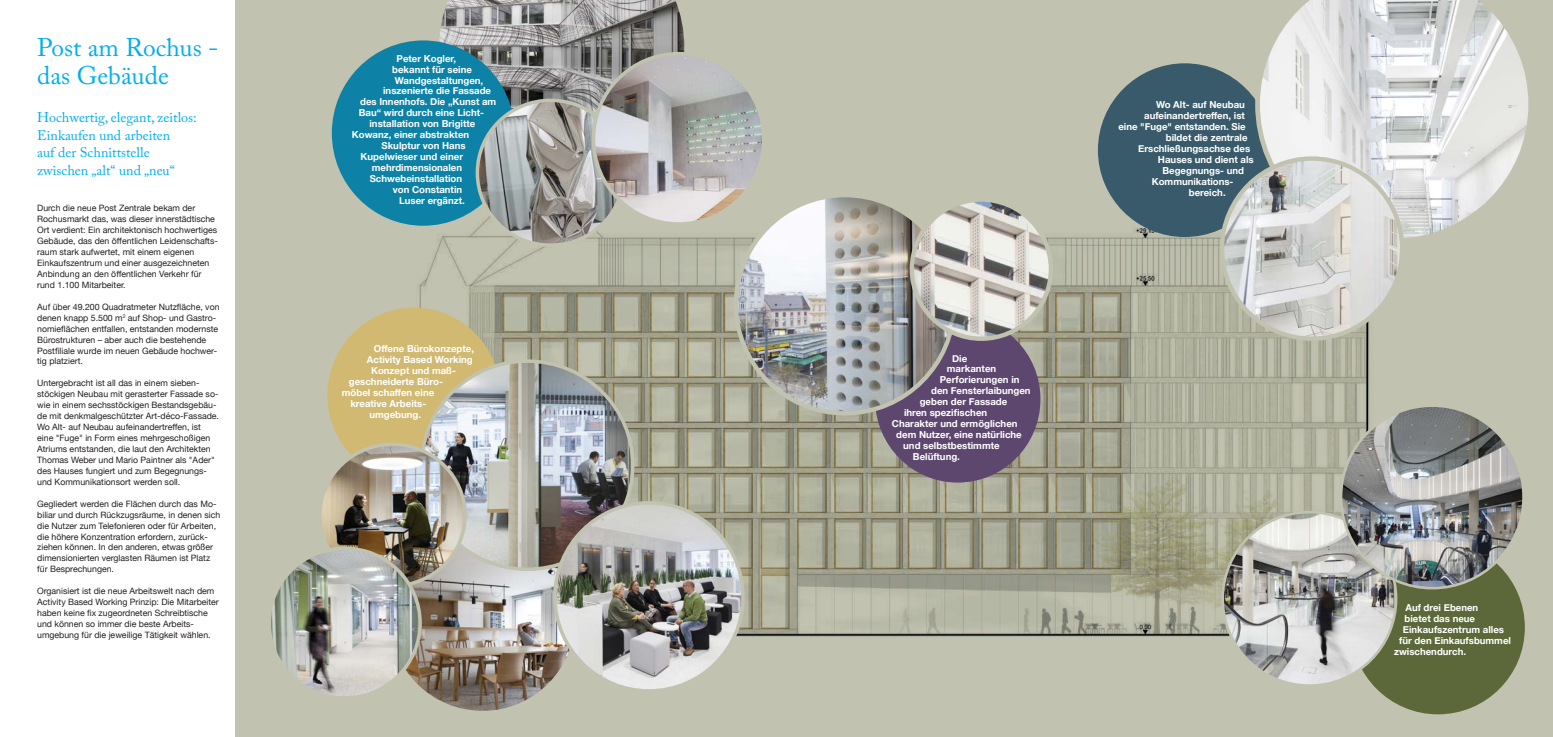
<style>
.page{position:relative;width:1553px;height:737px;background:#fff}
.page>*{position:absolute;margin:0;border:0;box-sizing:border-box;transform-origin:0 0}
.t1{font:25.38px/28px "Adobe Caslon Pro";color:#00aeef}
.t2{font:14px/17.5px "Adobe Caslon Pro";color:#00aeef}
.t3{font:700 9.62px "Helvetica Neue";color:#fff}
.t4{font:8.75px/10.9px "Helvetica Neue";color:#231f20}
</style>
<div class="page">
<div style="left:236px;top:0;width:1317px;height:737px;background:#c1c2af"></div>
<img style="left:331px;top:53px;width:1042px;height:632px">
<svg style="left:439px;top:0;width:246px;height:100px;background:#929190"></svg>
<div style="left:875px;top:316px;width:165px;height:166px;background:#5d476f;border-radius:50%"></div>
<img style="left:388px;top:524px;width:189px;height:188px;border-radius:94px">
<div style="left:327px;top:308px;width:173px;height:174px;background:#d1b972;border-radius:50%"></div>
<img style="left:736px;top:196px;width:218px;height:217px">
<img style="left:912px;top:200px;width:139px;height:139px;border-radius:69px">
<div style="left:909px;top:197px;width:144px;height:144px;border:4px solid #c1c2af;border-radius:50%"></div>
<div style="left:1351px;top:540px;width:174px;height:174px;background:#5c6839;border-radius:50%"></div>
<img style="left:1222px;top:512px;width:174px;height:173px;border-radius:87px">
<img style="left:1341px;top:405px;width:182px;height:183px;border-radius:91px">
<div style="left:332px;top:40px;width:182px;height:186px;background:#0d82a6;border-radius:50%"></div>
<img style="left:423px;top:361px;width:210px;height:208px">
<img style="left:323px;top:444px;width:142px;height:142px">
<div style="left:318px;top:442px;width:149px;height:145px;border:4px solid #c1c2af;border-radius:50%"></div>
<img style="left:272px;top:548px;width:148px;height:146px">
<div style="left:267px;top:546px;width:155px;height:153px;border:4px solid #c1c2af;border-radius:50%"></div>
<img style="left:555px;top:503px;width:188px;height:188px;border-radius:94px">
<div style="left:553px;top:501px;width:192px;height:191px;border:4px solid #c1c2af;border-radius:50%"></div>
<div style="left:1098px;top:63px;width:173px;height:174px;background:#395a6a;border-radius:50%"></div>
<svg style="left:1255px;top:0;width:274px;height:238px"></svg>
<img style="left:1222px;top:158px;width:180px;height:181px;border-radius:90px">
<div style="left:1220px;top:156px;width:184px;height:185px;border:4px solid #c1c2af;border-radius:50%"></div>
<img style="left:477px;top:100px;width:147px;height:145px">
<div style="left:476px;top:99px;width:150px;height:148px;border:4px solid #c1c2af;border-radius:50%"></div>
<img style="left:593px;top:54px;width:171px;height:170px;border-radius:85px">
<div style="left:592px;top:52px;width:173px;height:174px;border:4px solid #c1c2af;border-radius:50%"></div>
<h1 class="t1" style="left:37px;top:33px;width:183px">Post am Rochus - das Gebäude</h1>
<h2 class="t2" style="left:37px;top:108px;width:161px">Hochwertig, elegant, zeitlos:<br>Einkaufen und arbeiten<br>auf der Schnittstelle zwischen „alt“ und „neu“</h2>
<p class="t4" style="left:37px;top:203px;width:182px">Durch die neue Post Zentrale bekam der Rochusmarkt das, was dieser innerstädtische Ort verdient: Ein architektonisch hochwertiges Gebäude, das den öffentlichen Leidenschafts&shy;raum stark aufwertet, mit einem eigenen Einkaufszentrum und einer ausgezeichneten Anbindung an den öffentlichen Verkehr für rund 1.100 Mitarbeiter.</p>
<p class="t4" style="left:37px;top:302px;width:184px">Auf über 49.200 Quadratmeter Nutzfläche, von denen knapp 5.500 m<sup>2</sup> auf Shop- und Gastro&shy;nomieflächen entfallen, entstanden modernste Bürostrukturen – aber auch die bestehende Postfiliale wurde im neuen Gebäude hochwer&shy;tig platziert.</p>
<p class="t4" style="left:37px;top:378px;width:183px">Untergebracht ist all das in einem sieben&shy;stöckigen Neubau mit gerasterter Fassade so&shy;wie in einem sechsstöckigen Bestandsgebäu&shy;de mit denkmalgeschützter Art-déco-Fassade.<br>Wo Alt- auf Neubau aufeinandertreffen, ist eine "Fuge" in Form eines mehrgeschoßigen Atriums entstanden, die laut den Architekten Thomas Weber und Mario Paintner als "Ader" des Hauses fungiert und zum Begegnungs&shy;und Kommunikationsort werden soll.</p>
<p class="t4" style="left:37px;top:498px;width:185px">Gegliedert werden die Flächen durch das Mo&shy;biliar und durch Rückzugsräume, in denen sich die Nutzer zum Telefonieren oder für Arbeiten, die höhere Konzentration erfordern, zurück&shy;ziehen können. In den anderen, etwas größer dimensionierten verglasten Räumen ist Platz für Besprechungen.</p>
<p class="t4" style="left:37px;top:586px;width:183px">Organisiert ist die neue Arbeitswelt nach dem Activity Based Working Prinzip: Die Mitarbeiter haben keine fix zugeordneten Schreibtische und können so immer die beste Arbeits&shy;umgebung für die jeweilige Tätigkeit wählen.</p>
<p class="t3" style="left:397px;top:51px;width:61px">Peter Kogler,</p>
<p class="t3" style="left:392px;top:62px;width:81px">bekannt für seine</p>
<p class="t3" style="left:395px;top:73px;width:90px">Wandgestaltungen,</p>
<p class="t3" style="left:383px;top:83px;width:109px">inszenierte die Fassade</p>
<p class="t3" style="left:360px;top:94px;width:138px">des Innenhofs. Die „Kunst am</p>
<p class="t3" style="left:359px;top:105px;width:126px">Bau“ wird durch eine Licht-</p>
<p class="t3" style="left:369px;top:116px;width:107px">installation von Brigitte</p>
<p class="t3" style="left:352px;top:127px;width:119px">Kowanz, einer abstrakten</p>
<p class="t3" style="left:381px;top:138px;width:86px">Skulptur von Hans</p>
<p class="t3" style="left:361px;top:149px;width:104px">Kupelwieser und einer</p>
<p class="t3" style="left:372px;top:160px;width:92px">mehrdimensionalen</p>
<p class="t3" style="left:370px;top:171px;width:94px">Schwebeinstallation</p>
<p class="t3" style="left:393px;top:182px;width:71px">von Constantin</p>
<p class="t3" style="left:399px;top:193px;width:67px">Luser ergänzt.</p>
<p class="t3" style="left:374px;top:341px;width:102px">Offene Bürokonzepte,</p>
<p class="t3" style="left:367px;top:352px;width:107px">Activity Based Working</p>
<p class="t3" style="left:371px;top:363px;width:87px">Konzept und maß-</p>
<p class="t3" style="left:349px;top:374px;width:96px">geschneiderte Büro-</p>
<p class="t3" style="left:342px;top:385px;width:94px">möbel schaffen eine</p>
<p class="t3" style="left:350px;top:396px;width:77px">kreative Arbeits-</p>
<p class="t3" style="left:369px;top:407px;width:53px">umgebung.</p>
<p class="t3" style="left:952px;top:350px;width:17px">Die</p>
<p class="t3" style="left:947px;top:361px;width:51px">markanten</p>
<p class="t3" style="left:940px;top:372px;width:81px">Perforierungen in</p>
<p class="t3" style="left:931px;top:383px;width:101px">den Fensterlaibungen</p>
<p class="t3" style="left:920px;top:394px;width:89px">geben der Fassade</p>
<p class="t3" style="left:904px;top:405px;width:85px">ihren spezifischen</p>
<p class="t3" style="left:892px;top:416px;width:127px">Charakter und ermöglichen</p>
<p class="t3" style="left:896px;top:427px;width:127px">dem Nutzer, eine natürliche</p>
<p class="t3" style="left:903px;top:438px;width:98px">und selbstbestimmte</p>
<p class="t3" style="left:913px;top:449px;width:49px">Belüftung.</p>
<p class="t3" style="left:1156px;top:97px;width:90px">Wo Alt- auf Neubau</p>
<p class="t3" style="left:1144px;top:108px;width:102px">aufeinandertreffen, ist</p>
<p class="t3" style="left:1118px;top:119px;width:129px">eine "Fuge" entstanden. Sie</p>
<p class="t3" style="left:1166px;top:130px;width:83px">bildet die zentrale</p>
<p class="t3" style="left:1138px;top:141px;width:113px">Erschließungsachse des</p>
<p class="t3" style="left:1158px;top:152px;width:97px">Hauses und dient als</p>
<p class="t3" style="left:1162px;top:163px;width:83px">Begegnungs- und</p>
<p class="t3" style="left:1152px;top:174px;width:83px">Kommunikations-</p>
<p class="t3" style="left:1189px;top:185px;width:38px">bereich.</p>
<p class="t3" style="left:1405px;top:600px;width:74px">Auf drei Ebenen</p>
<p class="t3" style="left:1404px;top:611px;width:72px">bietet das neue</p>
<p class="t3" style="left:1403px;top:621px;width:103px">Einkaufszentrum alles</p>
<p class="t3" style="left:1399px;top:632px;width:113px">für den Einkaufsbummel</p>
<p class="t3" style="left:1394px;top:643px;width:74px">zwischendurch.</p>
</div>
